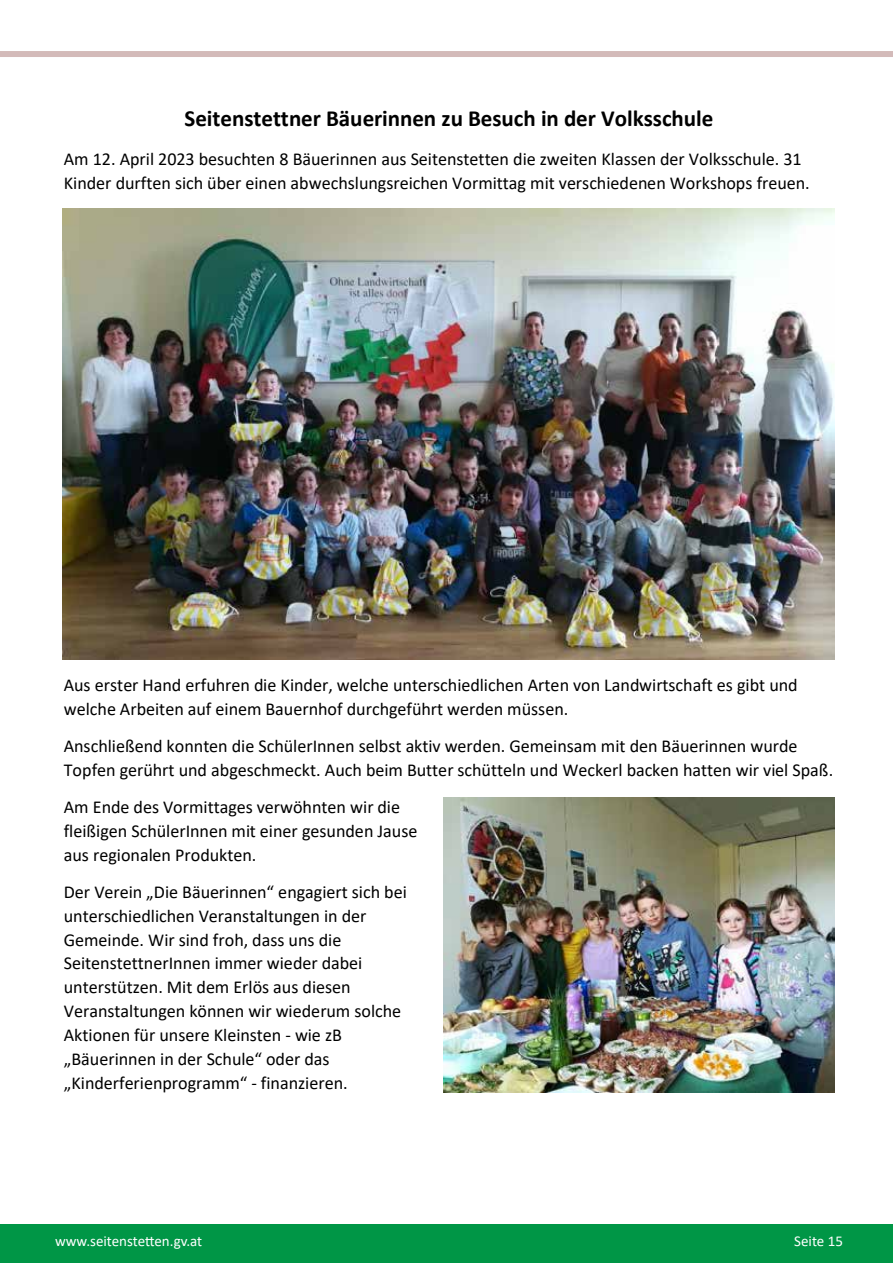
<style>
.page{position:relative;width:893px;height:1263px;background:#fff}
.page>*{position:absolute;margin:0;border:0;box-sizing:border-box;transform-origin:0 0}
.t1{font:700 23.1px "Calibri";color:#000}
.t2{font:18.15px/23.9px "Calibri";color:#000}
.t3{font:15px "Calibri";color:#fff}
</style>
<div class="page">
<div style="left:0;top:1225px;width:893px;height:38px;background:#009646"></div>
<div style="left:0;top:51px;width:893px;height:6px;background:#d3bab9"></div>
<img style="left:444px;top:797px;width:390px;height:295px">
<img style="left:63px;top:208px;width:771px;height:452px">
<p class="t1" style="left:184px;top:102px;width:530px">Seitenstettner Bäuerinnen zu Besuch in der Volksschule</p>
<p class="t2" style="left:64px;top:146px;width:748px">Am 12. April 2023 besuchten 8 Bäuerinnen aus Seitenstetten die zweiten Klassen der Volksschule. 31<br>Kinder durften sich über einen abwechslungsreichen Vormittag mit verschiedenen Workshops freuen.</p>
<p class="t2" style="left:64px;top:672px;width:735px">Aus erster Hand erfuhren die Kinder, welche unterschiedlichen Arten von Landwirtschaft es gibt und welche Arbeiten auf einem Bauernhof durchgeführt werden müssen.</p>
<p class="t2" style="left:64px;top:733px;width:771px">Anschließend konnten die SchülerInnen selbst aktiv werden. Gemeinsam mit den Bäuerinnen wurde<br>Topfen gerührt und abgeschmeckt. Auch beim Butter schütteln und Weckerl backen hatten wir viel Spaß.</p>
<p class="t2" style="left:64px;top:794px;width:355px">Am Ende des Vormittages verwöhnten wir die fleißigen SchülerInnen mit einer gesunden Jause aus regionalen Produkten.</p>
<p class="t2" style="left:64px;top:879px;width:345px">Der Verein „Die Bäuerinnen“ engagiert sich bei unterschiedlichen Veranstaltungen in der Gemeinde. Wir sind froh, dass uns die SeitenstettnerInnen immer wieder dabei unterstützen. Mit dem Erlös aus diesen Veranstaltungen können wir wiederum solche Aktionen für unsere Kleinsten - wie zB „Bäuerinnen in der Schule“ oder das „Kinderferienprogramm“ - finanzieren.</p>
<p class="t3" style="left:55px;top:1230px;width:149px">www.seitenstetten.gv.at</p>
<p class="t3" style="left:794px;top:1230px;width:50px">Seite 15</p>
</div>
